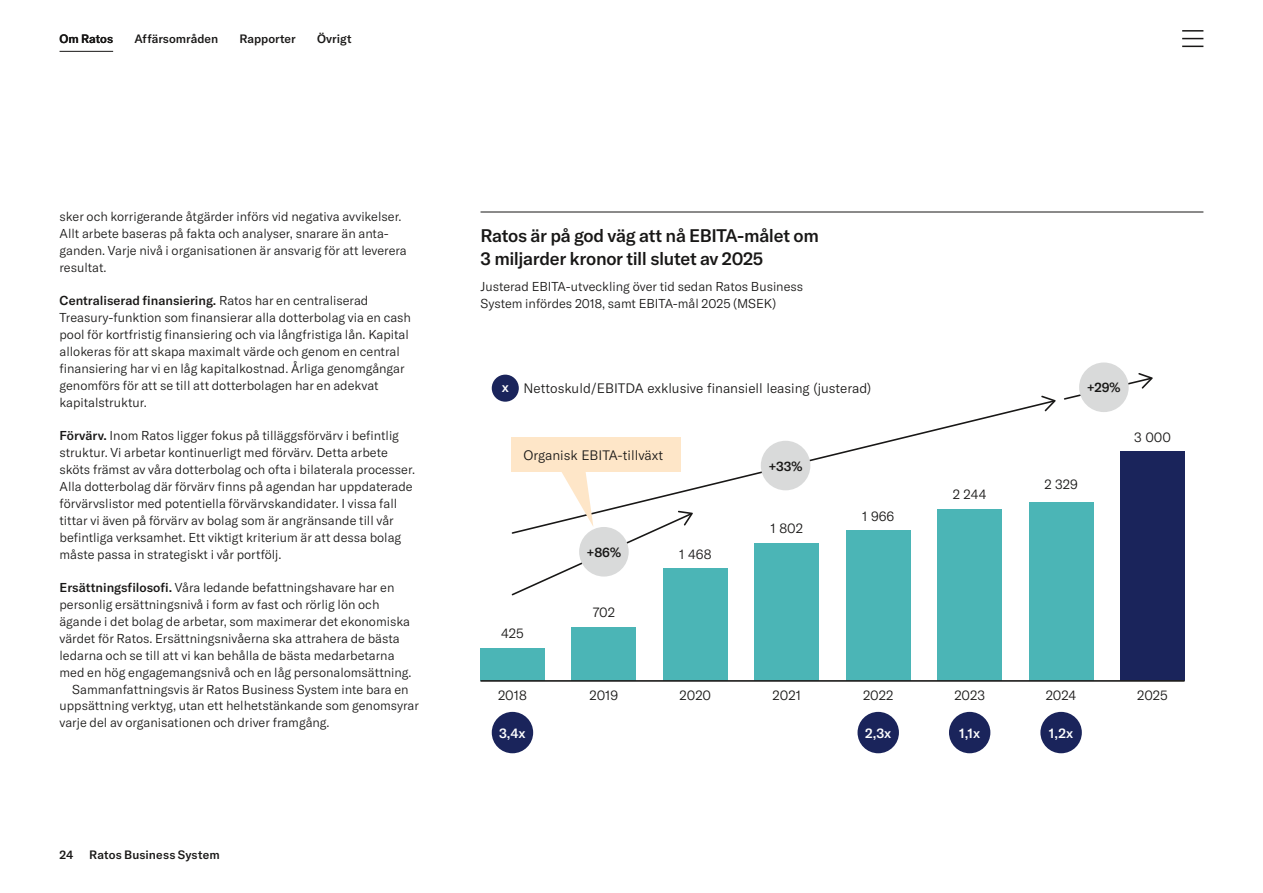
<style>
.page{position:relative;width:1263px;height:893px;background:#fff}
.page>*{position:absolute;margin:0;border:0;box-sizing:border-box;transform-origin:0 0}
.t1{font:500 18px/22.5px "GT America";letter-spacing:-.02em;color:#181716}
.t2{font:300 13.5px "GT America";color:#181716}
.t3{font:500 13.5px "GT America";color:#fff}
.t4{font:500 13.2px "GT America";color:#181716}
.t5{font:300 12.75px/17px "GT America";color:#181716}
.t6{font:500 12px "GT America";color:#181716}
.s1{font-weight:500}
.s2{font-weight:500;color:#fff}
</style>
<div class="page">
<div style="left:480px;top:648px;width:64px;height:32px;background:#4bb5b6"></div>
<div style="left:572px;top:627px;width:64px;height:53px;background:#4bb5b6"></div>
<div style="left:663px;top:568px;width:64px;height:112px;background:#4bb5b6"></div>
<div style="left:755px;top:543px;width:64px;height:137px;background:#4bb5b6"></div>
<div style="left:846px;top:530px;width:64px;height:150px;background:#4bb5b6"></div>
<div style="left:938px;top:509px;width:64px;height:171px;background:#4bb5b6"></div>
<div style="left:1029px;top:502px;width:64px;height:178px;background:#4bb5b6"></div>
<div style="left:1120px;top:451px;width:64px;height:229px;background:#1a245b"></div>
<div style="left:492px;top:712px;width:41px;height:41px;background:#1a245b;border-radius:50%"></div>
<div style="left:492px;top:375px;width:27px;height:27px;background:#1a245b;border-radius:50%"></div>
<div style="left:857px;top:712px;width:42px;height:41px;background:#1a245b;border-radius:50%"></div>
<div style="left:949px;top:712px;width:41px;height:41px;background:#1a245b;border-radius:50%"></div>
<div style="left:1040px;top:712px;width:42px;height:41px;background:#1a245b;border-radius:50%"></div>
<svg style="left:510px;top:399px;width:536px;height:136px"></svg>
<svg style="left:1041px;top:396px;width:15px;height:15px"></svg>
<svg style="left:1064px;top:373px;width:89px;height:27px"></svg>
<div style="left:761px;top:441px;width:49px;height:49px;background:#d9dada;border-radius:50%"></div>
<div style="left:1079px;top:362px;width:50px;height:50px;background:#d9dada;border-radius:50%"></div>
<svg style="left:510px;top:470px;width:183px;height:126px"></svg>
<hr style="left:480px;top:680px;width:704px;height:2px;background:#181716">
<hr style="left:480px;top:212px;width:723px;height:1px;background:#181716">
<hr style="left:60px;top:51px;width:53px;height:1px;background:#181716">
<hr style="left:1182px;top:30px;width:21px;height:2px;background:#181716">
<svg style="left:1182px;top:38px;width:21px;height:1px"></svg>
<svg style="left:1182px;top:46px;width:21px;height:1px"></svg>
<p class="t6" style="left:60px;top:31px;width:55px">Om Ratos</p>
<p class="t6" style="left:134px;top:31px;width:85px">Affärsområden</p>
<p class="t6" style="left:239px;top:31px;width:58px">Rapporter</p>
<p class="t6" style="left:317px;top:31px;width:36px">Övrigt</p>
<p class="t5" style="left:60px;top:208px;width:349px">sker och korrigerande åtgärder införs vid negativa avvikelser.<br>Allt arbete baseras på fakta och analyser, snarare än anta&shy;ganden. Varje nivå i organisationen är ansvarig för att leverera resultat.</p>
<p class="t5" style="left:60px;top:292px;width:353px"><span class="s1">Centraliserad finansiering.</span> Ratos har en centraliserad Treasury-funktion som finansierar alla dotterbolag via en cash pool för kortfristig finansiering och via långfristiga lån. Kapital allokeras för att skapa maximalt värde och genom en central finansiering har vi en låg kapitalkostnad. Årliga genomgångar genomförs för att se till att dotterbolagen har en adekvat kapitalstruktur.</p>
<p class="t5" style="left:60px;top:427px;width:357px"><span class="s1">Förvärv.</span> Inom Ratos ligger fokus på tilläggsförvärv i befintlig struktur. Vi arbetar kontinuerligt med förvärv. Detta arbete sköts främst av våra dotterbolag och ofta i bilaterala processer.<br>Alla dotterbolag där förvärv finns på agendan har uppdaterade förvärvslistor med potentiella förvärvskandidater. I vissa fall tittar vi även på förvärv av bolag som är angränsande till vår befintliga verksamhet. Ett viktigt kriterium är att dessa bolag måste passa in strategiskt i vår portfölj.</p>
<p class="t5" style="left:60px;top:579px;width:336px"><span class="s1">Ersättningsfilosofi.</span> Våra ledande befattningshavare har en</p>
<p class="t5" style="left:60px;top:596px;width:321px">personlig ersättningsnivå i form av fast och rörlig lön och</p>
<p class="t5" style="left:60px;top:613px;width:352px">ägande i det bolag de arbetar, som maximerar det ekonomiska</p>
<p class="t5" style="left:60px;top:630px;width:342px">värdet för Ratos. Ersättningsnivåerna ska attrahera de bästa</p>
<p class="t5" style="left:60px;top:647px;width:336px">ledarna och se till att vi kan behålla de bästa medarbetarna</p>
<p class="t5" style="left:60px;top:664px;width:354px">med en hög engagemangsnivå och en låg personalomsättning.</p>
<p class="t5" style="left:72px;top:681px;width:338px">Sammanfattningsvis är Ratos Business System inte bara en</p>
<p class="t5" style="left:60px;top:697px;width:361px">uppsättning verktyg, utan ett helhetstänkande som genomsyrar</p>
<p class="t5" style="left:60px;top:714px;width:272px">varje del av organisationen och driver framgång.</p>
<p class="t6" style="left:60px;top:847px;width:16px">24</p>
<p class="t6" style="left:89px;top:847px;width:132px">Ratos Business System</p>
<h1 class="t1" style="left:480px;top:225px;width:340px">Ratos är på god väg att nå EBITA-målet om<br>3 miljarder kronor till slutet av 2025</h1>
<p class="t5" style="left:480px;top:278px;width:324px">Justerad EBITA-utveckling över tid sedan Ratos Business<br>System infördes 2018, samt EBITA-mål 2025 (MSEK)</p>
<p class="t2" style="left:502px;top:381px;width:371px"><span class="s2">x</span> Nettoskuld/EBITDA exklusive finansiell leasing (justerad)</p>
<p class="t2" style="left:523px;top:447px;width:141px">Organisk EBITA-tillväxt</p>
<p class="t2" style="left:501px;top:626px;width:24px">425</p>
<p class="t4" style="left:587px;top:544px;width:36px">+86%</p>
<p class="t2" style="left:593px;top:604px;width:24px">702</p>
<p class="t2" style="left:679px;top:546px;width:34px">1 468</p>
<p class="t4" style="left:769px;top:458px;width:35px">+33%</p>
<p class="t2" style="left:770px;top:520px;width:34px">1 802</p>
<p class="t2" style="left:862px;top:508px;width:34px">1 966</p>
<p class="t2" style="left:953px;top:487px;width:35px">2 244</p>
<p class="t4" style="left:1087px;top:380px;width:35px">+29%</p>
<p class="t2" style="left:1044px;top:477px;width:35px">2 329</p>
<p class="t2" style="left:1134px;top:429px;width:38px">3 000</p>
<p class="t2" style="left:498px;top:687px;width:30px">2018</p>
<p class="t2" style="left:589px;top:687px;width:30px">2019</p>
<p class="t2" style="left:680px;top:687px;width:33px">2020</p>
<p class="t2" style="left:773px;top:687px;width:30px">2021</p>
<p class="t2" style="left:863px;top:687px;width:32px">2022</p>
<p class="t2" style="left:954px;top:687px;width:32px">2023</p>
<p class="t2" style="left:1046px;top:687px;width:32px">2024</p>
<p class="t2" style="left:1137px;top:687px;width:32px">2025</p>
<p class="t3" style="left:499px;top:725px;width:28px">3,4x</p>
<p class="t3" style="left:865px;top:725px;width:28px">2,3x</p>
<p class="t3" style="left:959px;top:725px;width:23px">1,1x</p>
<p class="t3" style="left:1049px;top:725px;width:26px">1,2x</p>
</div>
